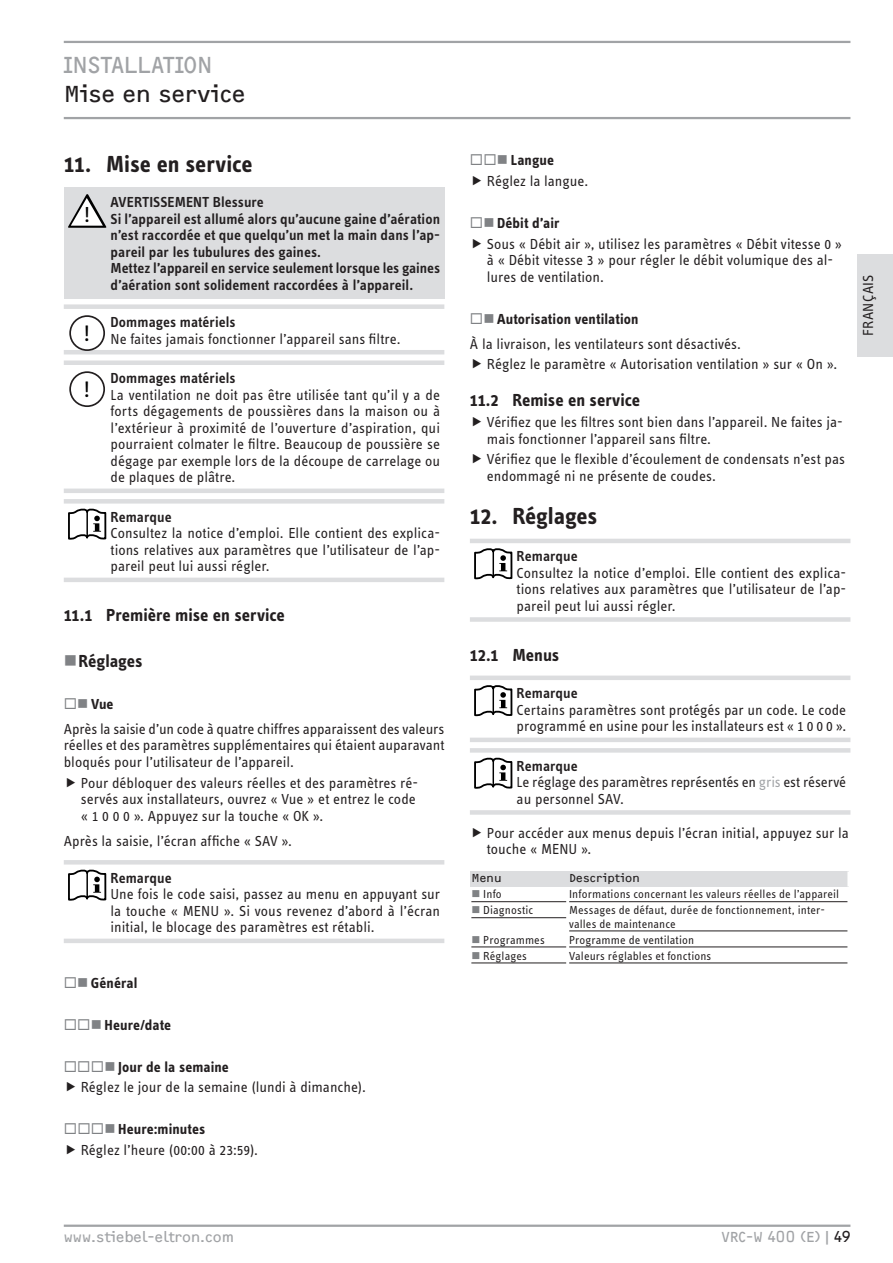
<style>
.page{position:relative;width:893px;height:1263px;background:#fff}
.page>*{position:absolute;margin:0;border:0;box-sizing:border-box;transform-origin:0 0}
.t1{font:700 24px "STE Info Text";letter-spacing:-.005em;color:#231f20}
.t2{font:24px "F2 FOCR Bczyk Com";letter-spacing:-.005em;color:#231f20}
.t3{font:24px "F2 FOCR Bczyk Com";color:#a1a3a6}
.t4{font:23.25px "STE Info Text";color:#000}
.t5{font:22.5px "STE Info Text";color:#000}
.t6{font:700 18px "STE Info Text";color:#231f20}
.t7{font:15px/16.5px "STE Info Text";color:#231f20}
.t8{font:600 15px/16.5px "STE Info Text";letter-spacing:.005em;color:#231f20}
.t9{font:15px "F2 FOCR Bczyk Com";color:#a1a3a6}
.t10{font:700 15px "STE Info Text";letter-spacing:.005em;color:#231f20}
.t11{font:12px/13.2px "STE Info Text";letter-spacing:.01em;color:#231f20}
.t12{font:12px "F2 FOCR Bczyk Com";letter-spacing:.015em;color:#231f20}
.s1{color:#808285}
.s2{font-weight:700}
.s3{font-weight:600}
.s4{color:#a1a3a6}
.s5{color:#231f20}
</style>
<div class="page">
<hr style="left:64px;top:41px;width:786px;height:2px;background:#a1a3a6">
<hr style="left:64px;top:117px;width:786px;height:2px;background:#a1a3a6">
<hr style="left:64px;top:1224px;width:786px;height:3px;background:#a1a3a6">
<div style="left:857px;top:254px;width:36px;height:102px;background:#dcdddf"></div>
<div style="left:64px;top:187px;width:380px;height:111px;background:#dcdddf"></div>
<svg style="left:68px;top:194px;width:38px;height:34px"></svg>
<div style="left:64px;top:304px;width:380px;height:5px;background:#dcdddf"></div>
<hr style="left:64px;top:350px;width:380px;height:4px;background:#dcdddf">
<div style="left:69px;top:315px;width:36px;height:36px;border:2px solid #231f20;border-radius:50%"></div>
<div style="left:64px;top:360px;width:380px;height:5px;background:#dcdddf"></div>
<hr style="left:64px;top:489px;width:380px;height:4px;background:#dcdddf">
<div style="left:69px;top:371px;width:36px;height:36px;border:2px solid #231f20;border-radius:50%"></div>
<div style="left:64px;top:499px;width:380px;height:5px;background:#dcdddf"></div>
<hr style="left:64px;top:578px;width:380px;height:4px;background:#dcdddf">
<svg style="left:68px;top:509px;width:38px;height:31px"></svg>
<hr style="left:86px;top:512px;width:2px;height:24px;background:#000">
<hr style="left:64px;top:860px;width:380px;height:4px;background:#dcdddf">
<hr style="left:64px;top:939px;width:380px;height:4px;background:#dcdddf">
<svg style="left:68px;top:869px;width:38px;height:32px"></svg>
<hr style="left:86px;top:873px;width:2px;height:24px;background:#000">
<hr style="left:470px;top:539px;width:380px;height:4px;background:#dcdddf">
<div style="left:470px;top:617px;width:380px;height:5px;background:#dcdddf"></div>
<svg style="left:474px;top:548px;width:38px;height:31px"></svg>
<div style="left:470px;top:675px;width:380px;height:5px;background:#dcdddf"></div>
<hr style="left:470px;top:738px;width:380px;height:4px;background:#dcdddf">
<svg style="left:474px;top:685px;width:38px;height:31px"></svg>
<div style="left:470px;top:748px;width:380px;height:5px;background:#dcdddf"></div>
<div style="left:470px;top:810px;width:380px;height:5px;background:#dcdddf"></div>
<svg style="left:474px;top:758px;width:38px;height:31px"></svg>
<div style="left:470px;top:871px;width:98px;height:15px;background:#dcdddf"></div>
<div style="left:568px;top:871px;width:281px;height:15px;background:#dcdddf"></div>
<hr style="left:847px;top:871px;width:3px;height:15px;background:#fff">
<hr style="left:471px;top:901px;width:95px;height:1px;background:#231f20">
<hr style="left:569px;top:901px;width:278px;height:1px;background:#231f20">
<hr style="left:471px;top:917px;width:95px;height:1px;background:#231f20">
<hr style="left:569px;top:930px;width:278px;height:1px;background:#231f20">
<hr style="left:471px;top:946px;width:95px;height:1px;background:#231f20">
<hr style="left:569px;top:946px;width:278px;height:1px;background:#231f20">
<hr style="left:471px;top:962px;width:95px;height:1px;background:#231f20">
<hr style="left:569px;top:962px;width:278px;height:1px;background:#231f20">
<h1 class="t3" style="left:64px;top:51px;width:14px">Installat</h1>
<h1 class="t3" style="left:175px;top:51px;width:23px">ion</h1>
<h1 class="t2" style="left:64px;top:80px;width:183px">Mise en service</h1>
<h1 class="t1" style="left:64px;top:150px;width:190px">11. Mise en service</h1>
<h3 class="t5" style="left:84px;top:202px;width:8px">!</h3>
<p class="t8" style="left:111px;top:194px;width:331px">AVERTISSEMENT Blessure<br>Si l’appareil est allumé alors qu’aucune gaine d’aération n’est raccordée et que quelqu’un met la main dans l’ap&shy;pareil par les tubulures des gaines.<br>Mettez l’appareil en service seulement lorsque les gaines d’aération sont solidement raccordées à l’appareil.</p>
<h2 class="t4" style="left:84px;top:320px;width:8px">!</h2>
<p class="t8" style="left:111px;top:314px;width:127px">Dommages matériels</p>
<p class="t7" style="left:111px;top:330px;width:291px">Ne faites jamais fonctionner l’appareil sans filtre.</p>
<p class="t8" style="left:111px;top:370px;width:127px">Dommages matériels</p>
<p class="t7" style="left:111px;top:386px;width:331px;text-align:justify">La ventilation ne doit pas être utilisée tant qu’il y a de forts dégagements de poussières dans la maison ou à l’extérieur à proximité de l’ouverture d’aspiration, qui pourraient colmater le filtre. Beaucoup de poussière se dégage par exemple lors de la découpe de carrelage ou de plaques de plâtre.</p>
<p class="t8" style="left:111px;top:509px;width:63px">Remarque</p>
<p class="t7" style="left:111px;top:525px;width:331px;text-align:justify">Consultez la notice d’emploi. Elle contient des explica&shy;tions relatives aux paramètres que l’utilisateur de l’ap&shy;pareil peut lui aussi régler.</p>
<p class="t6" style="left:64px;top:605px;width:223px">11.1 Première mise en service</p>
<p class="t6" style="left:79px;top:650px;width:65px">Réglages</p>
<p class="t7" style="left:64px;top:691px;width:382px;line-height:25px;text-indent:14px"><span class="s1">■</span> <span class="s2">Vue<br></span>Après la saisie d’un code à quatre chiffres apparaissent des valeurs</p>
<p class="t7" style="left:64px;top:737px;width:382px">réelles et des paramètres supplémentaires qui étaient auparavant bloqués pour l’utilisateur de l’appareil.</p>
<p class="t7" style="left:81px;top:774px;width:339px">Pour débloquer des valeurs réelles et des paramètres ré&shy;servés aux installateurs, ouvrez « Vue » et entrez le code « 1 0 0 0 ». Appuyez sur la touche « OK ».</p>
<p class="t7" style="left:64px;top:832px;width:230px">Après la saisie, l’écran affiche « SAV ».</p>
<p class="t8" style="left:111px;top:869px;width:63px">Remarque</p>
<p class="t7" style="left:111px;top:886px;width:331px;text-align:justify">Une fois le code saisi, passez au menu en appuyant sur la touche « MENU ». Si vous revenez d’abord à l’écran initial, le blocage des paramètres est rétabli.</p>
<h2 class="t4" style="left:84px;top:376px;width:8px">!</h2>
<p class="t10" style="left:77px;top:974px;width:62px"><span class="s1">■</span> Général</p>
<p class="t10" style="left:77px;top:1016px;width:95px"><span class="s1">◻■</span> Heure/date</p>
<p class="t7" style="left:77px;top:1056px;width:290px;line-height:20.7px"><span class="s1">◻◻■</span> <span class="s2">Jour de la semaine<br></span>Réglez le jour de la semaine (lundi à dimanche).</p>
<p class="t7" style="left:77px;top:1119px;width:182px;line-height:20.7px"><span class="s1">◻◻■</span> <span class="s2">Heure:minutes<br></span>Réglez l’heure (00:00 à 23:59).</p>
<p class="t7" style="left:483px;top:150px;width:106px;line-height:20.7px"><span class="s1">◻■</span> <span class="s2">Langue<br></span>Réglez la langue.</p>
<p class="t7" style="left:483px;top:212px;width:360px;line-height:20.7px"><span class="s1">■</span> <span class="s2">Débit d’air<br></span>Sous « Débit air », utilisez les paramètres « Débit vitesse 0 »</p>
<p class="t7" style="left:487px;top:252px;width:348px">à « Débit vitesse 3 » pour régler le débit volumique des al&shy;lures de ventilation.</p>
<p class="t7" style="left:470px;top:306px;width:273px;line-height:25px;text-indent:14px"><span class="s1">■</span> <span class="s2">Autorisation ventilation<br></span>À la livraison, les ventilateurs sont désactivés.</p>
<p class="t7" style="left:487px;top:356px;width:352px">Réglez le paramètre « Autorisation ventilation » sur « On ».</p>
<p class="t6" style="left:470px;top:390px;width:172px">11.2 Remise en service</p>
<p class="t7" style="left:487px;top:414px;width:357px">Vérifiez que les filtres sont bien dans l’appareil. Ne faites ja&shy;mais fonctionner l’appareil sans filtre.</p>
<p class="t7" style="left:487px;top:451px;width:360px">Vérifiez que le flexible d’écoulement de condensats n’est pas endommagé ni ne présente de coudes.</p>
<h1 class="t1" style="left:470px;top:502px;width:129px">12. Réglages</h1>
<p class="t8" style="left:517px;top:548px;width:63px">Remarque</p>
<p class="t7" style="left:517px;top:565px;width:331px;text-align:justify">Consultez la notice d’emploi. Elle contient des explica&shy;tions relatives aux paramètres que l’utilisateur de l’ap&shy;pareil peut lui aussi régler.</p>
<p class="t6" style="left:470px;top:644px;width:91px">12.1 Menus</p>
<p class="t8" style="left:517px;top:685px;width:63px">Remarque</p>
<p class="t7" style="left:517px;top:701px;width:331px">Certains paramètres sont protégés par un code. Le code programmé en usine pour les installateurs est « 1 0 0 0 ».</p>
<p class="t7" style="left:517px;top:758px;width:331px"><span class="s3">Remarque<br></span>Le réglage des paramètres représentés en <span class="s4">gris</span> est réservé au personnel SAV.</p>
<p class="t7" style="left:487px;top:825px;width:363px">Pour accéder aux menus depuis l’écran initial, appuyez sur la touche « MENU ».</p>
<p class="t12" style="left:471px;top:871px;width:32px">Menu</p>
<p class="t12" style="left:569px;top:871px;width:72px">Description</p>
<p class="t11" style="left:483px;top:888px;width:20px">Info</p>
<p class="t11" style="left:569px;top:888px;width:272px">Informations concernant les valeurs réelles de l’appareil</p>
<p class="t11" style="left:483px;top:904px;width:52px">Diagnostic</p>
<p class="t11" style="left:569px;top:904px;width:257px">Messages de défaut, durée de fonctionnement, inter&shy;valles de maintenance</p>
<p class="t11" style="left:483px;top:933px;width:63px">Programmes</p>
<p class="t11" style="left:569px;top:933px;width:126px">Programme de ventilation</p>
<p class="t11" style="left:483px;top:949px;width:45px">Réglages</p>
<p class="t11" style="left:569px;top:949px;width:144px">Valeurs réglables et fonctions</p>
<p class="t7" style="left:860px;top:336px;width:63px;rotate:-90deg">FRANÇAIS</p>
<p class="t9" style="left:64px;top:1228px;width:172px">www.stiebel-eltron.com</p>
<p class="t9" style="left:722px;top:1228px;width:130px">VRC-W 400 (E)|<span class="s5">49</span></p>
</div>
